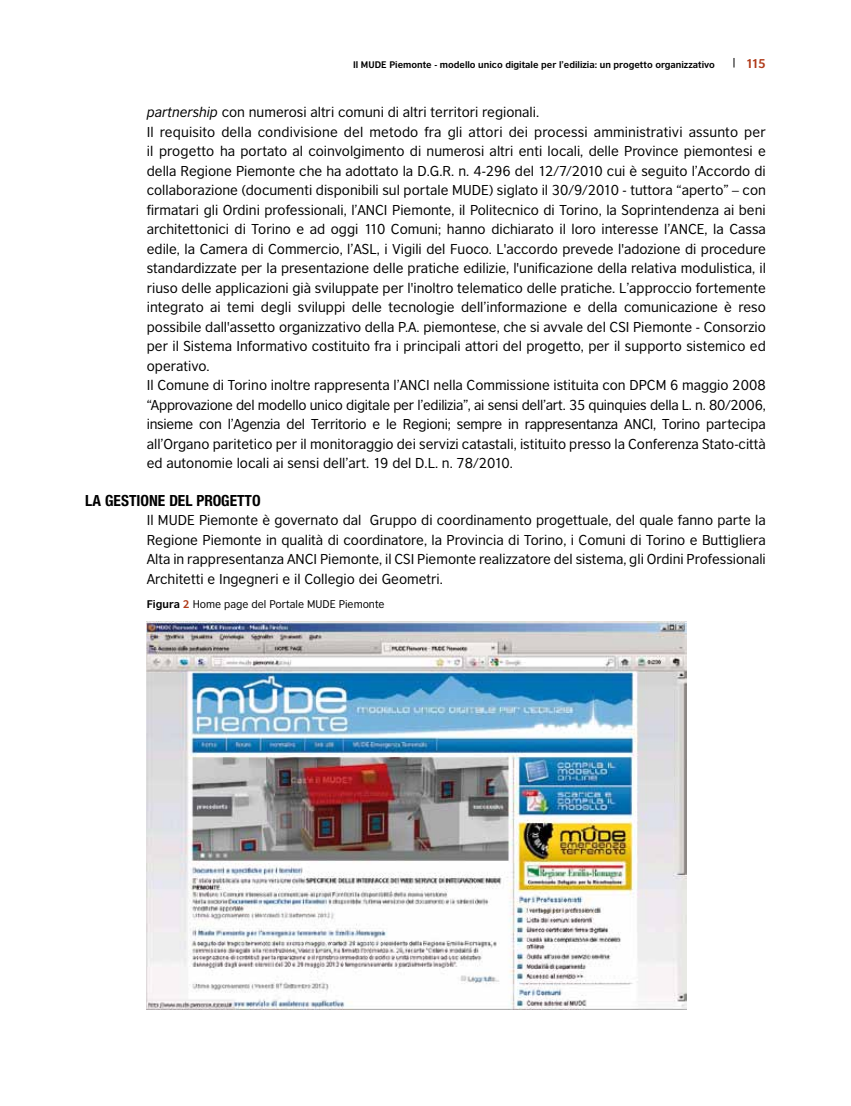
<style>
.page{position:relative;width:851px;height:1106px;background:#fff}
.page>*{position:absolute;margin:0;border:0;box-sizing:border-box;transform-origin:0 0}
.t1{font:16.5px "NH77";color:#000}
.t2{font:13.5px/19.5px "British Council Sans";color:#000}
.t3{font:700 12px "British Council Sans";color:#b13c1b}
.t4{font:10.5px "British Council Sans";color:#000}
.t5{font:700 9px "British Council Sans";color:#000}
.s1{font-style:italic}
.s2{font-weight:700}
.s3{font-weight:700;color:#b13c1b}
</style>
<div class="page">
<img style="left:147px;top:621px;width:539px;height:389px">
<p class="t5" style="left:353px;top:59px;width:363px">I l MUDE Piemonte - modello unico digitale per l’edilizia: un progetto organizzativo</p>
<p class="t3" style="left:745px;top:56px;width:21px">115</p>
<p class="t2" style="left:147px;top:102px;width:620px"><span class="s1">partnership</span> con numerosi altri comuni di altri territori regionali.<br>Il requisito della condivisione del metodo fra gli attori dei processi amministrativi assunto per il progetto ha portato al coinvolgimento di numerosi altri enti locali, delle Province piemontesi e della Regione Piemonte che ha adottato la D.G.R. n. 4-296 del 12/7/2010 cui è seguito l’Accordo di collaborazione (documenti disponibili sul portale MUDE) siglato il 30/9/2010 - tuttora “aperto” – con firmatari gli Ordini professionali, l’ANCI Piemonte, il Politecnico di Torino, la Soprintendenza ai beni architettonici di Torino e ad oggi 110 Comuni; hanno dichiarato il loro interesse l’ANCE, la Cassa edile, la Camera di Commercio, l’ASL, i Vigili del Fuoco. L'accordo prevede l'adozione di procedure standardizzate per la presentazione delle pratiche edilizie, l'unificazione della relativa modulistica, il riuso delle applicazioni già sviluppate per l'inoltro telematico delle pratiche. L’approccio fortemente integrato ai temi degli sviluppi delle tecnologie dell’informazione e della comunicazione è reso possibile dall'assetto organizzativo della P.A. piemontese, che si avvale del CSI Piemonte - Consorzio per il Sistema Informativo costituito fra i principali attori del progetto, per il supporto sistemico ed operativo.<br>Il Comune di Torino inoltre rappresenta l’ANCI nella Commissione istituita con DPCM 6 maggio 2008 “Approvazione del modello unico digitale per l’edilizia”, ai sensi dell’art. 35 quinquies della L. n. 80/2006, insieme con l’Agenzia del Territorio e le Regioni; sempre in rappresentanza ANCI, Torino partecipa all’Organo paritetico per il monitoraggio dei servizi catastali, istituito presso la Conferenza Stato-città ed autonomie locali ai sensi dell’art. 19 del D.L. n. 78/2010.</p>
<p class="t1" style="left:85px;top:489px;width:177px">LA GESTIONE DEL PROGETTO</p>
<p class="t2" style="left:147px;top:510px;width:620px;text-align:justify">Il MUDE Piemonte è governato dal Gruppo di coordinamento progettuale, del quale fanno parte la Regione Piemonte in qualità di coordinatore, la Provincia di Torino, i Comuni di Torino e Buttigliera Alta in rappresentanza ANCI Piemonte, il CSI Piemonte realizzatore del sistema, gli Ordini Professionali Architetti e Ingegneri e il Collegio dei Geometri.</p>
<p class="t4" style="left:147px;top:598px;width:239px"><span class="s2">Figura</span> <span class="s3">2</span> Home page del Portale MUDE Piemonte</p>
</div>
